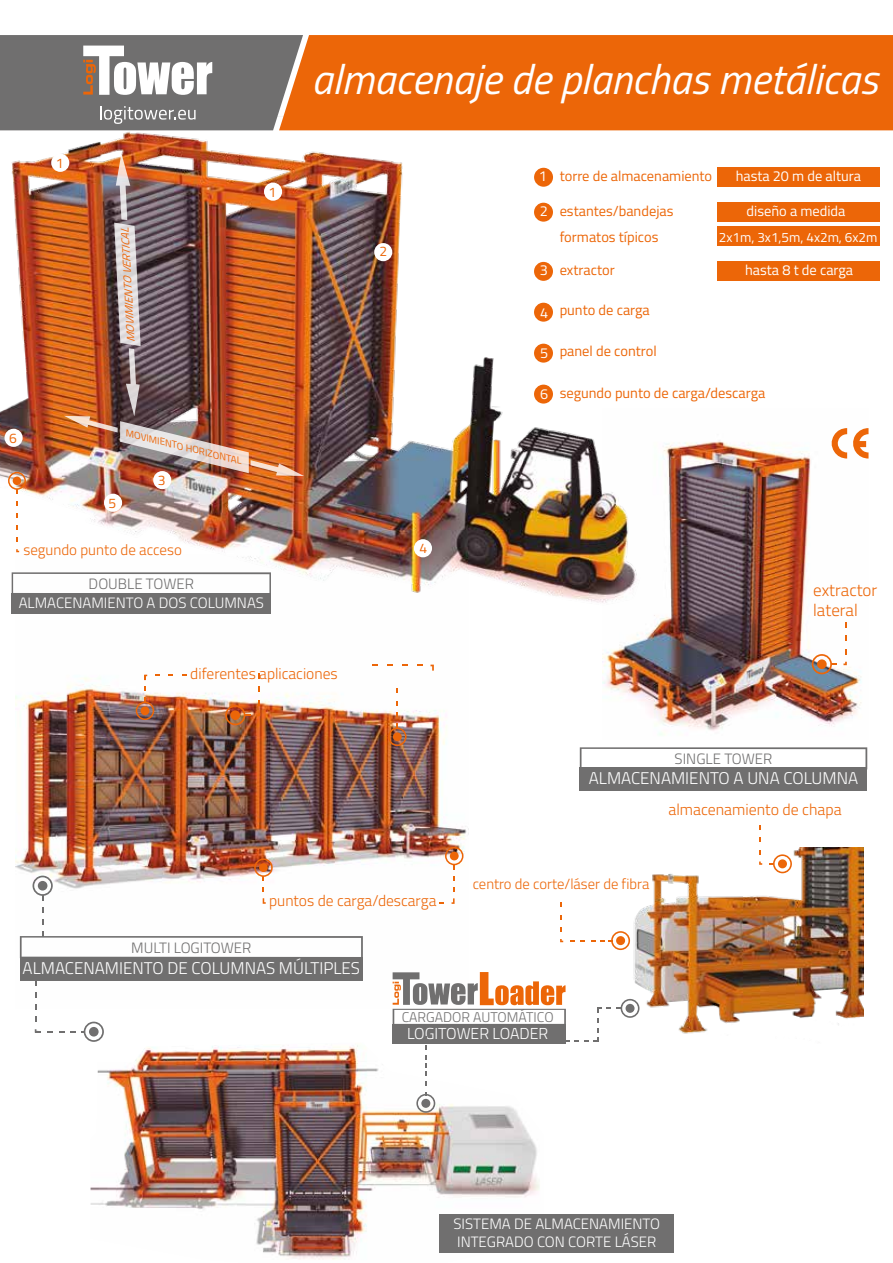
<style>
.page{position:relative;width:893px;height:1263px;background:#fff}
.page>*{position:absolute;margin:0;border:0;box-sizing:border-box;transform-origin:0 0}
.t1{font:italic 42px "Titillium Web";color:#fff}
.t2{font:300 16.95px "Titillium Web";color:#fff}
.t3{font:300 16.95px/20.4px "Titillium Web";color:#ec6608}
.t4{font:300 15.9px "Titillium Web";color:#ec6608}
.t5{font:300 15.9px "Titillium Web";color:#fff}
.t6{font:300 15.45px "Titillium Web";color:#ec6608}
.t7{font:300 15px/18px "Titillium Web";color:#fff}
.t8{font:300 15px "Titillium Web";color:#706f6f}
.t9{font:300 15px "Titillium Web";color:#ec6608}
.t10{font:300 14.7px "Titillium Web";color:#ec6608}
.t11{font:14.4px "Titillium Web";color:#ec6608}
.t12{font:14.4px "Titillium Web";color:#fff}
.t13{font:300 14.1px "Titillium Web";color:#706f6f}
.t14{font:13.8px "Titillium Web";color:#ec6608}
.t15{font:13.5px "Titillium Web";color:#fff}
.t16{font:italic 10.95px "Titillium Web";color:#ec6608}
.t17{font:italic 9.6px "Titillium Web";color:#ec6608;scale:1.06 1}
.s1{color:#fff}
</style>
<div class="page">
<img style="left:602px;top:428px;width:267px;height:307px">
<div style="left:580px;top:767px;width:287px;height:24px;background:#706f6f"></div>
<svg style="left:843px;top:662px;width:4px;height:3px"></svg>
<svg style="left:812px;top:654px;width:25px;height:20px"></svg>
<svg style="left:580px;top:747px;width:287px;height:20px"></svg>
<img style="left:15px;top:664px;width:454px;height:344px">
<svg style="left:254px;top:858px;width:19px;height:23px"></svg>
<svg style="left:263px;top:898px;width:3px;height:6px"></svg>
<svg style="left:445px;top:847px;width:18px;height:22px"></svg>
<svg style="left:452px;top:898px;width:3px;height:6px"></svg>
<img style="left:91px;top:1042px;width:453px;height:218px">
<div style="left:439px;top:1215px;width:235px;height:38px;background:#706f6f"></div>
<img style="left:0;top:130px;width:670px;height:481px">
<div style="left:303px;top:35px;width:590px;height:95px;background:#ec6608"></div>
<div style="left:12px;top:593px;width:259px;height:21px;background:#706f6f"></div>
<div style="left:534px;top:344px;width:19px;height:19px;background:#ec6608;border-radius:50%"></div>
<div style="left:534px;top:303px;width:19px;height:19px;background:#ec6608;border-radius:50%"></div>
<div style="left:534px;top:385px;width:19px;height:19px;background:#ec6608;border-radius:50%"></div>
<div style="left:717px;top:167px;width:163px;height:20px;background:#ec6608"></div>
<div style="left:534px;top:168px;width:19px;height:19px;background:#ec6608;border-radius:50%"></div>
<div style="left:717px;top:203px;width:163px;height:19px;background:#ec6608"></div>
<div style="left:534px;top:203px;width:19px;height:19px;background:#ec6608;border-radius:50%"></div>
<div style="left:717px;top:227px;width:163px;height:19px;background:#ec6608"></div>
<div style="left:717px;top:262px;width:163px;height:19px;background:#ec6608"></div>
<div style="left:534px;top:262px;width:19px;height:19px;background:#ec6608;border-radius:50%"></div>
<svg style="left:831px;top:428px;width:37px;height:30px"></svg>
<svg style="left:8px;top:472px;width:18px;height:22px"></svg>
<img style="left:64px;top:153px;width:240px;height:323px">
<div style="left:264px;top:183px;width:18px;height:18px;background:#fff;border-radius:50%"></div>
<div style="left:51px;top:154px;width:18px;height:18px;background:#fff;border-radius:50%"></div>
<div style="left:374px;top:243px;width:18px;height:18px;background:#fff;border-radius:50%"></div>
<div style="left:153px;top:471px;width:18px;height:18px;background:#fff;border-radius:50%"></div>
<div style="left:104px;top:494px;width:18px;height:18px;background:#fff;border-radius:50%"></div>
<div style="left:414px;top:539px;width:18px;height:18px;background:#fff;border-radius:50%"></div>
<div style="left:4px;top:429px;width:19px;height:18px;background:#fff;border-radius:50%"></div>
<svg style="left:33px;top:876px;width:20px;height:24px"></svg>
<svg style="left:82px;top:1022px;width:22px;height:20px"></svg>
<svg style="left:136px;top:697px;width:18px;height:23px"></svg>
<svg style="left:144px;top:675px;width:3px;height:5px"></svg>
<svg style="left:388px;top:723px;width:19px;height:23px"></svg>
<svg style="left:430px;top:665px;width:4px;height:6px"></svg>
<svg style="left:225px;top:705px;width:25px;height:20px"></svg>
<svg style="left:12px;top:572px;width:259px;height:21px"></svg>
<div style="left:20px;top:957px;width:343px;height:23px;background:#706f6f"></div>
<svg style="left:20px;top:931px;width:343px;height:26px"></svg>
<svg style="left:0;top:35px;width:303px;height:95px"></svg>
<svg style="left:591px;top:931px;width:31px;height:19px"></svg>
<svg style="left:416px;top:1092px;width:19px;height:21px"></svg>
<svg style="left:393px;top:972px;width:229px;height:114px"></svg>
<img style="left:622px;top:847px;width:241px;height:187px">
<p class="t14" style="left:56px;top:153px;width:9px">1</p>
<p class="t16" style="left:123px;top:343px;width:116px;rotate:-93deg">MOVIMIENTO VERTICAL</p>
<p class="t14" style="left:269px;top:182px;width:9px">1</p>
<p class="t14" style="left:9px;top:428px;width:9px">6</p>
<p class="t17" style="left:128px;top:426px;width:114px;rotate:14deg">MOVIMIENTO HORIZONTAL</p>
<p class="t14" style="left:109px;top:493px;width:9px">5</p>
<p class="t14" style="left:158px;top:470px;width:9px">3</p>
<p class="t9" style="left:23px;top:539px;width:160px">segundo punto de acceso</p>
<p class="t8" style="left:89px;top:573px;width:107px">DOUBLE TOWER</p>
<p class="t7" style="left:19px;top:593px;width:247px">ALMACENAMIENTO A DOS COLUMNAS</p>
<h1 class="t1" style="left:311px;top:48px;width:568px">almacenaje de planchas metálicas</h1>
<p class="t14" style="left:380px;top:241px;width:9px">2</p>
<p class="t14" style="left:419px;top:538px;width:9px">4</p>
<p class="t11" style="left:539px;top:166px;width:175px"><span class="s1">1</span> torre de almacenamiento</p>
<p class="t12" style="left:736px;top:166px;width:127px">hasta 20 m de altura</p>
<p class="t11" style="left:540px;top:201px;width:135px"><span class="s1">2</span> estantes/bandejas</p>
<p class="t12" style="left:747px;top:201px;width:100px">diseño a medida</p>
<p class="t11" style="left:560px;top:226px;width:100px">formatos típicos</p>
<p class="t15" style="left:719px;top:227px;width:160px">2x1m, 3x1,5m, 4x2m, 6x2m</p>
<p class="t11" style="left:540px;top:260px;width:77px"><span class="s1">3</span> extractor</p>
<p class="t12" style="left:745px;top:260px;width:109px">hasta 8 t de carga</p>
<p class="t11" style="left:560px;top:299px;width:92px">punto de carga</p>
<p class="t11" style="left:560px;top:340px;width:99px">panel de control</p>
<p class="t11" style="left:560px;top:383px;width:207px">segundo punto de carga/descarga</p>
<p class="t12" style="left:540px;top:302px;width:10px">4</p>
<p class="t12" style="left:540px;top:343px;width:10px">5</p>
<p class="t12" style="left:540px;top:384px;width:10px">6</p>
<p class="t3" style="left:813px;top:579px;width:66px">extractor lateral</p>
<p class="t6" style="left:190px;top:662px;width:149px">diferentes aplicaciones</p>
<p class="t8" style="left:131px;top:937px;width:122px">MULTI LOGITOWER</p>
<p class="t6" style="left:269px;top:889px;width:169px">puntos de carga/descarga</p>
<p class="t2" style="left:23px;top:955px;width:339px">ALMACENAMIENTO DE COLUMNAS MÚLTIPLES</p>
<p class="t8" style="left:675px;top:748px;width:99px">SINGLE TOWER</p>
<p class="t2" style="left:589px;top:766px;width:271px">ALMACENAMIENTO A UNA COLUMNA</p>
<p class="t4" style="left:668px;top:798px;width:175px">almacenamiento de chapa</p>
<p class="t10" style="left:473px;top:873px;width:178px">centro de corte/láser de fibra</p>
<p class="t13" style="left:402px;top:1006px;width:153px">CARGADOR AUTOMÁTICO</p>
<p class="t5" style="left:407px;top:1022px;width:143px">LOGITOWER LOADER</p>
<p class="t7" style="left:453px;top:1214px;width:208px">SISTEMA DE ALMACENAMIENTO<br>INTEGRADO CON CORTE LÁSER</p>
</div>
